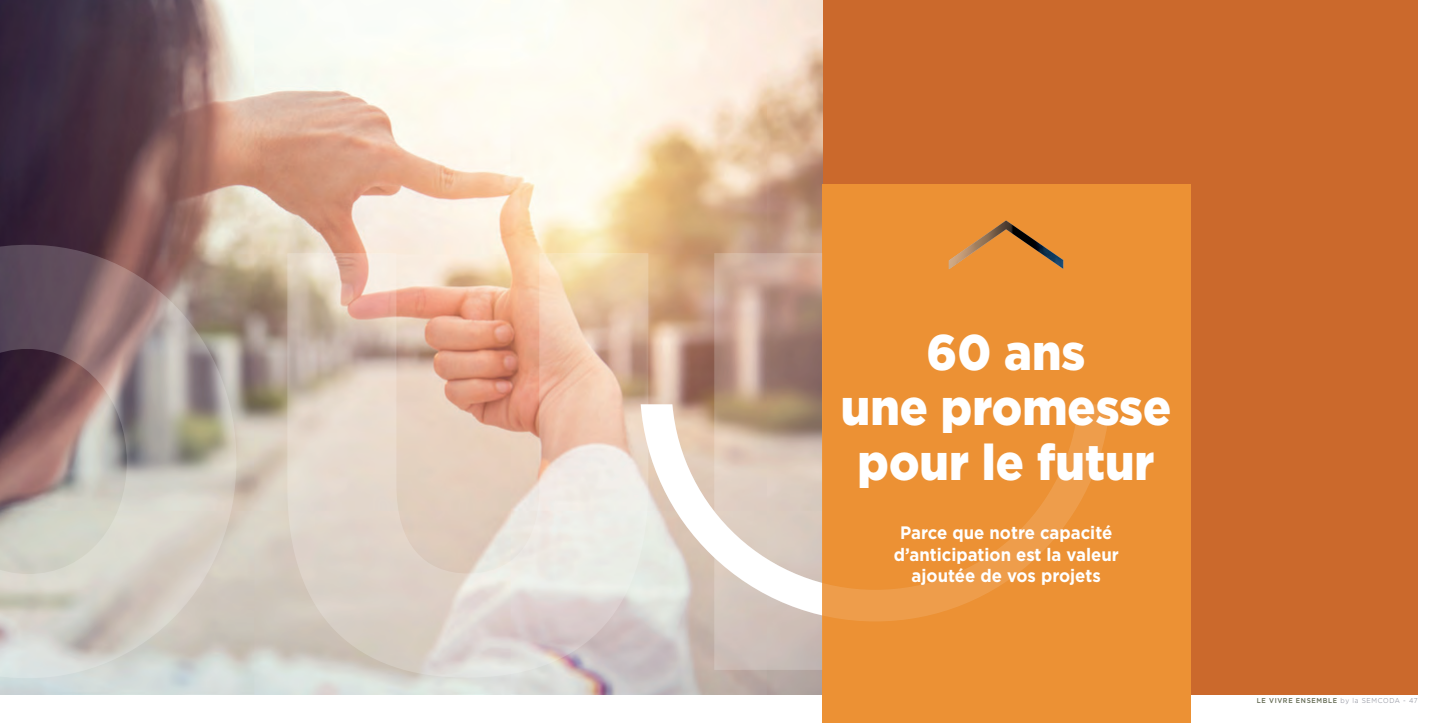
<style>
.page{position:relative;width:1446px;height:723px;background:#fff}
.page>*{position:absolute;margin:0;border:0;box-sizing:border-box;transform-origin:0 0}
.t1{font:900 50px/55px "Gotham";color:#fff;text-align:center;scale:.93 1}
.t2{font:700 18px "Gotham";color:#fff;scale:.93 1}
.t3{font:500 7px "Gotham";letter-spacing:.1em;color:#60674f;scale:.93 1}
.s1{font-weight:300;color:#797c89}
</style>
<div class="page">
<div style="left:758px;top:0;width:659px;height:694px;background:#cb692c"></div>
<img style="left:0;top:0;width:822px;height:694px">
<div style="left:822px;top:184px;width:369px;height:539px;background:#ec9134"></div>
<svg style="left:822px;top:404px;width:288px;height:217px"></svg>
<img style="left:949px;top:220px;width:114px;height:49px">
<img style="left:0;top:245px;width:822px;height:433px">
<p class="t1" style="left:841px;top:323px;width:356px">60 ans<br>une promesse pour le futur</p>
<p class="t2" style="left:900px;top:521px;width:230px">Parce que notre capacité</p>
<p class="t2" style="left:893px;top:542px;width:244px">d’anticipation est la valeur</p>
<p class="t2" style="left:911px;top:564px;width:205px">ajoutée de vos projets</p>
<p class="t3" style="left:1257px;top:696px;width:174px">LE VIVRE ENSEMBLE <span class="s1">by la SEMCODA - 47</span></p>
</div>
